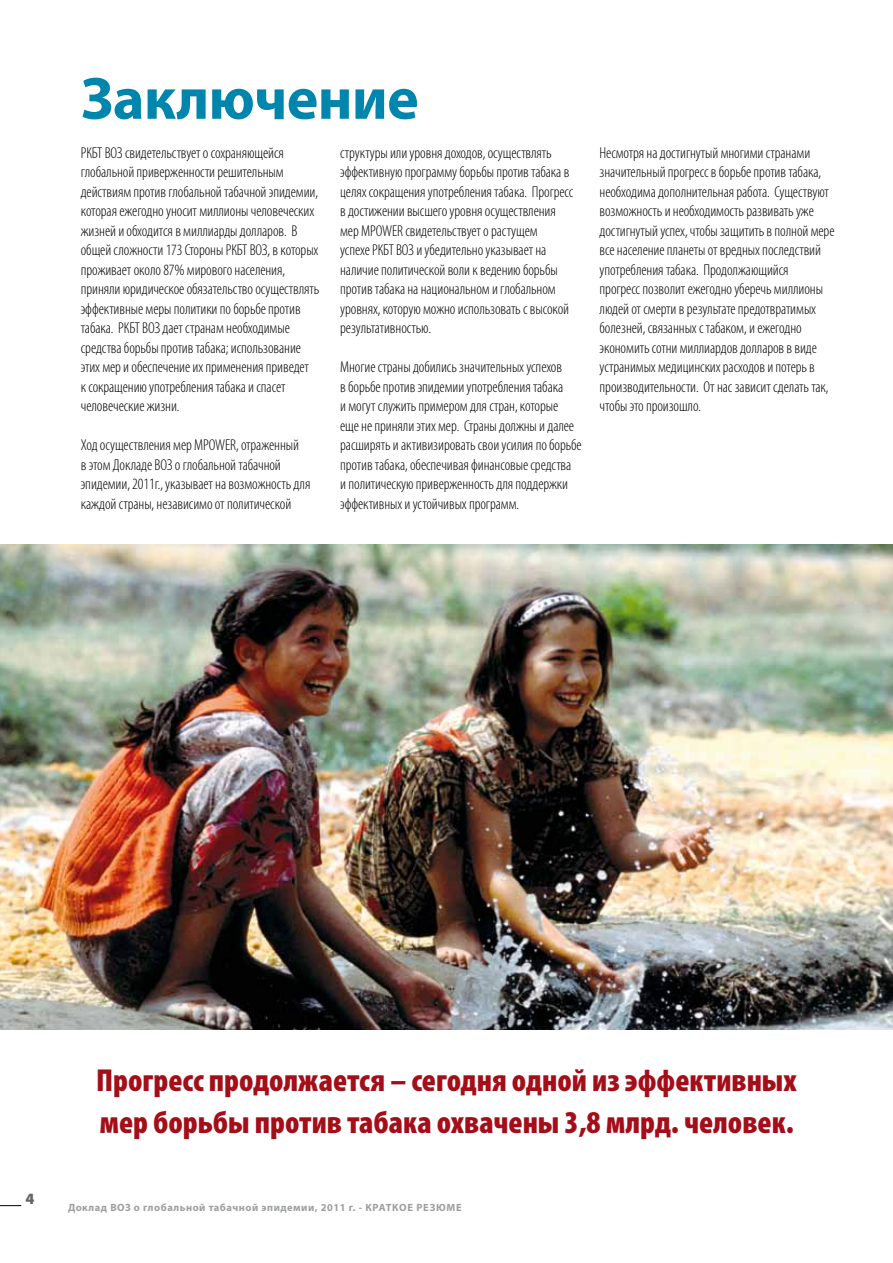
<style>
.page{position:relative;width:893px;height:1263px;background:#fff}
.page>*{position:absolute;margin:0;border:0;box-sizing:border-box;transform-origin:0 0}
.t1{font:700 60px "Myriad Pro";letter-spacing:-.01em;color:#0086ad}
.t2{font:900 condensed 31.95px/42.5px "Myriad Pro";color:#a40e18}
.t3{font:300 condensed 15.75px/19.5px "Myriad Pro";letter-spacing:-.005em;color:#000}
.t4{font:900 15.75px "Myriad Pro";color:#646567}
.t5{font:700 10.5px "Myriad Pro";letter-spacing:.05em;color:#9c9e9f}
</style>
<div class="page">
<svg style="left:0;top:1205px;width:21px;height:1px"></svg>
<img style="left:0;top:544px;width:893px;height:485px">
<h1 class="t1" style="left:81px;top:65px;width:339px">Заключение</h1>
<p class="t3" style="left:81px;top:143px;width:240px">РКБТ ВОЗ свидетельствует о сохраняющейся глобальной приверженности решительным действиям против глобальной табачной эпидемии, которая ежегодно уносит миллионы человеческих жизней и обходится в миллиарды долларов. В общей сложности 173 Стороны РКБТ ВОЗ, в которых проживает около 87% мирового населения, приняли юридическое обязательство осуществлять эффективные меры политики по борьбе против табака. РКБТ ВОЗ дает странам необходимые средства борьбы против табака; использование этих мер и обеспечение их применения приведет<br>к сокращению употребления табака и спасет человеческие жизни.</p>
<p class="t3" style="left:81px;top:436px;width:231px">Ход осуществления мер MPOWER, отраженный<br>в этом Докладе ВОЗ о глобальной табачной эпидемии, 2011г., указывает на возможность для каждой страны, независимо от политической</p>
<p class="t3" style="left:340px;top:143px;width:235px">структуры или уровня доходов, осуществлять эффективную программу борьбы против табака в целях сокращения употребления табака. Прогресс в достижении высшего уровня осуществления мер MPOWER свидетельствует о растущем<br>успехе РКБТ ВОЗ и убедительно указывает на наличие политической воли к ведению борьбы против табака на национальном и глобальном уровнях, которую можно использовать с высокой результативностью.</p>
<p class="t3" style="left:340px;top:358px;width:243px">Многие страны добились значительных успехов<br>в борьбе против эпидемии употребления табака<br>и могут служить примером для стран, которые<br>еще не приняли этих мер. Страны должны и далее расширять и активизировать свои усилия по борьбе против табака, обеспечивая финансовые средства<br>и политическую приверженность для поддержки эффективных и устойчивых программ.</p>
<p class="t3" style="left:600px;top:143px;width:236px">Несмотря на достигнутый многими странами значительный прогресс в борьбе против табака, необходима дополнительная работа. Существуют возможность и необходимость развивать уже достигнутый успех, чтобы защитить в полной мере все население планеты от вредных последствий употребления табака. Продолжающийся<br>прогресс позволит ежегодно уберечь миллионы людей от смерти в результате предотвратимых болезней, связанных с табаком, и ежегодно экономить сотни миллиардов долларов в виде устранимых медицинских расходов и потерь в производительности. От нас зависит сделать так, чтобы это произошло.</p>
<p class="t4" style="left:26px;top:1190px;width:11px">4</p>
<h2 class="t2" style="left:96px;top:1059px;width:702px">Прогресс продолжается – сегодня одной из эффективных мер борьбы против табака охвачены 3,8 млрд. человек.</h2>
<p class="t5" style="left:68px;top:1201px;width:395px">Доклад ВОЗ о глобальной табачной эпидемии, 2011 г. - Краткое резюме</p>
</div>
